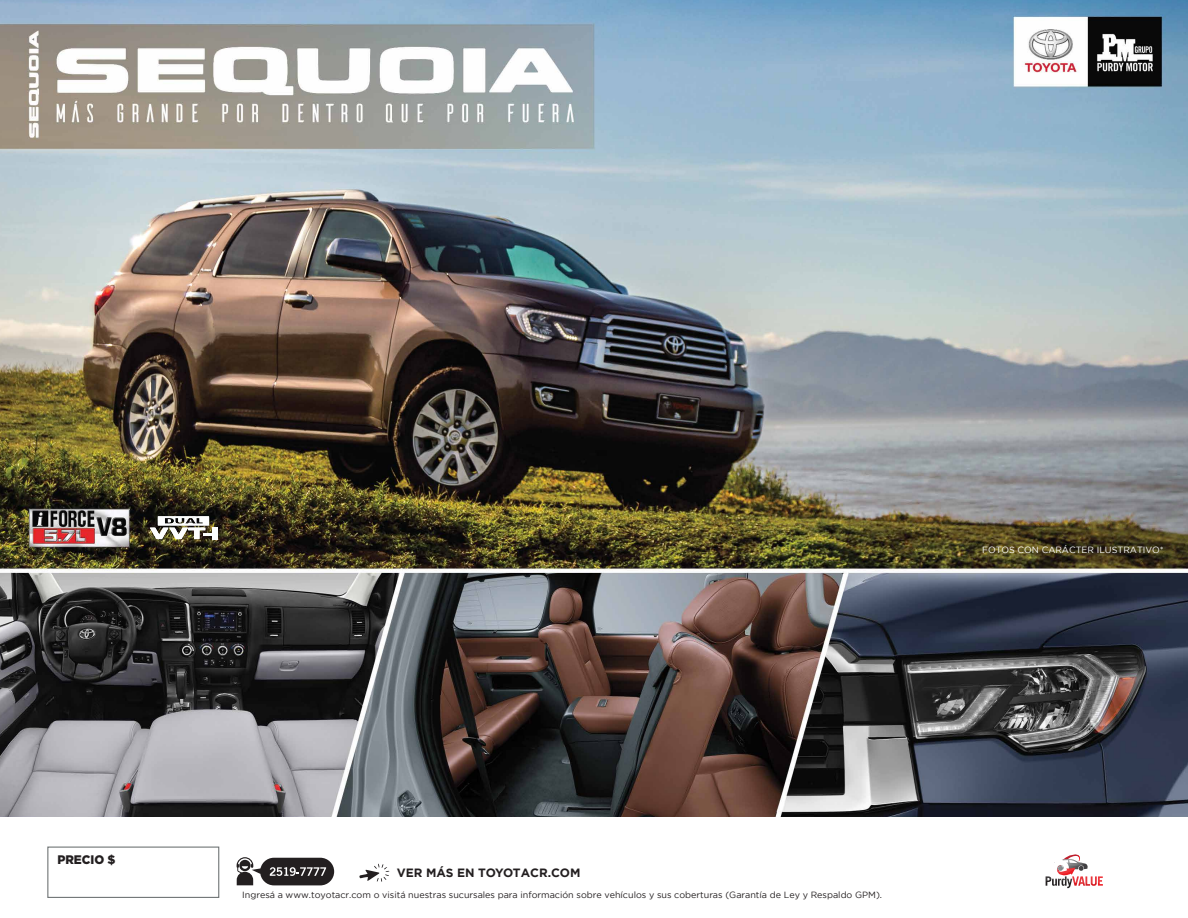
<style>
.page{position:relative;width:1188px;height:918px;background:#fff}
.page>*{position:absolute;margin:0;border:0;box-sizing:border-box;transform-origin:0 0}
.t1{font:900 12.45px "Gotham";color:#231f20;scale:.96 1}
.t2{font:700 12px "Gotham";color:#231f20}
.t3{font:9px "Gotham";color:#231f20}
.t4{font:9px "Gotham";color:#fff}
</style>
<div class="page">
<img style="left:0;top:0;width:1188px;height:817px">
<svg style="left:359px;top:864px;width:30px;height:18px"></svg>
<div style="left:260px;top:858px;width:74px;height:27px;background:#231f20;border-radius:14px"></div>
<svg style="left:270px;top:867px;width:56px;height:9px"></svg>
<svg style="left:237px;top:857px;width:26px;height:28px"></svg>
<svg style="left:1046px;top:854px;width:57px;height:34px"></svg>
<div style="left:47px;top:847px;width:172px;height:51px;border:1px solid #717677"></div>
<svg style="left:150px;top:516px;width:68px;height:23px"></svg>
<h1 class="t1" style="left:57px;top:851px;width:62px">PRECIO $</h1>
<p class="t4" style="left:982px;top:545px;width:183px">FOTOS CON CARÁCTER ILUSTRATIVO*</p>
<h2 class="t2" style="left:397px;top:865px;width:185px">VER MÁS EN TOYOTACR.COM</h2>
<p class="t3" style="left:242px;top:889px;width:641px">Ingresá a www.toyotacr.com o visitá nuestras sucursales para información sobre vehículos y sus coberturas (Garantía de Ley y Respaldo GPM).</p>
</div>
